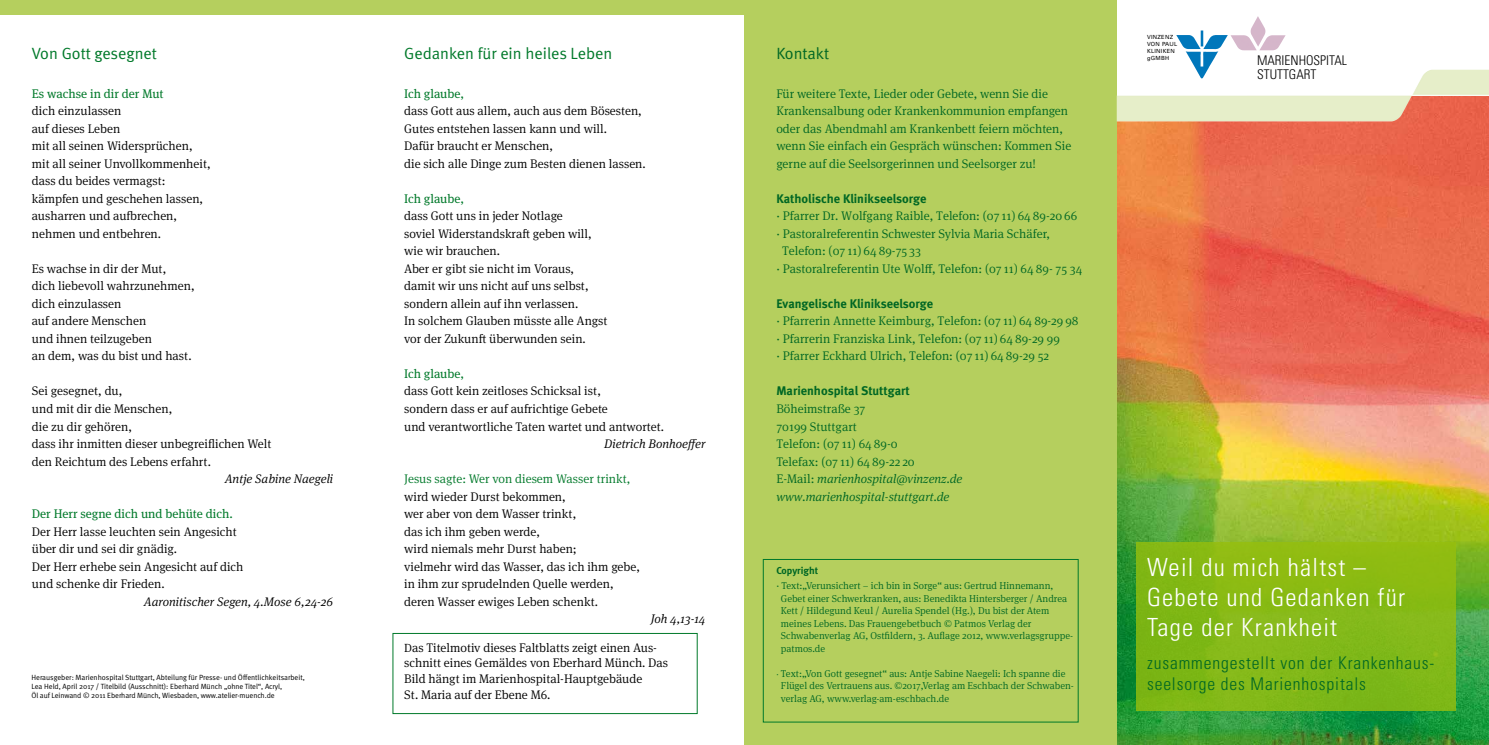
<style>
.page{position:relative;width:1489px;height:745px;background:#fff}
.page>*{position:absolute;margin:0;border:0;box-sizing:border-box;transform-origin:0 0}
.t1{font:300 condensed 25px/30px "Univers";letter-spacing:.05em;color:#fff}
.t2{font:300 condensed 17.5px/21px "Univers";letter-spacing:.05em;color:#006724}
.t3{font:16.25px "Meta Normal";color:#00792a}
.t4{font:16.25px "Meta Normal";color:#006724}
.t5{font:300 condensed 13.38px/13.6px "Univers";color:#000}
.t6{font:300 12.5px/17.5px "Meta Serif OT";color:#000}
.t7{font:300 12.5px/17.5px "Meta Serif OT";color:#006724}
.t8{font:12.5px "Meta Serif OT";color:#00792a}
.t9{font:italic 300 12.5px "Meta Serif OT";color:#000}
.t10{font:700 12.5px "Meta";color:#006724}
.t11{font:300 12.5px "Meta Serif OT";color:#00792a}
.t12{font:300 10px/12.5px "Meta Serif OT";color:#006724}
.t13{font:700 10px "Meta";color:#006724}
.t14{font:7.5px/9px "Meta Normal";letter-spacing:-.005em;color:#000}
.t15{font:5.62px/6.8px "Univers";letter-spacing:.05em;color:#000}
.s1{font-size:11.88px}
.s2{font-style:italic}
.s3{font-family:"Minion Pro";font-weight:400}
</style>
<div class="page">
<img style="left:1116px;top:96px;width:372px;height:648px">
<div style="left:1135px;top:542px;width:320px;height:168px;background:#84ba15"></div>
<div style="left:744px;top:0;width:372px;height:744px;background:#b5cf5e"></div>
<div style="left:0;top:0;width:1116px;height:14px;background:#b5cf5e"></div>
<img style="left:1230px;top:16px;width:55px;height:34px">
<img style="left:1176px;top:30px;width:51px;height:19px">
<div style="left:763px;top:558px;width:315px;height:164px;border:1px solid #00792a"></div>
<div style="left:392px;top:632px;width:305px;height:81px;border:1px solid #00792a"></div>
<img style="left:1414px;top:70px;width:17px;height:22px">
<h3 class="t3" style="left:32px;top:44px;width:126px">Von Gott gesegnet</h3>
<p class="t8" style="left:32px;top:85px;width:133px">Es wachse in dir der Mut</p>
<p class="t6" style="left:32px;top:102px;width:180px">dich einzulassen<br>auf dieses Leben<br>mit all seinen Widersprüchen, mit all seiner Unvollkommenheit, dass du beides vermagst: kämpfen und geschehen lassen, ausharren und aufbrechen, nehmen und entbehren.</p>
<p class="t6" style="left:32px;top:259px;width:164px">Es wachse in dir der Mut,<br>dich liebevoll wahrzunehmen, dich einzulassen<br>auf andere Menschen<br>und ihnen teilzugeben<br>an dem, was du bist und hast.</p>
<p class="t6" style="left:32px;top:382px;width:241px">Sei gesegnet, du,<br>und mit dir die Menschen,<br>die zu dir gehören,<br>dass ihr inmitten dieser unbegreiflichen Welt den Reichtum des Lebens erfahrt.</p>
<p class="t9" style="left:225px;top:470px;width:110px">Antje Sabine Naegeli</p>
<p class="t8" style="left:32px;top:505px;width:202px">Der Herr segne dich und behüte dich.</p>
<p class="t6" style="left:32px;top:522px;width:213px">Der Herr lasse leuchten sein Angesicht über dir und sei dir gnädig.<br>Der Herr erhebe sein Angesicht auf dich und schenke dir Frieden.</p>
<p class="t9" style="left:144px;top:593px;width:191px">Aaronitischer Segen, 4.Mose 6,24-26</p>
<p class="t14" style="left:31px;top:672px;width:275px">Herausgeber: Marienhospital Stuttgart, Abteilung für Presse- und Öffentlichkeitsarbeit,<br>Lea Held, April 2017 / Titelbild (Ausschnitt): Eberhard Münch „ohne Titel“, Acryl,<br>Öl auf Leinwand © 2011 Eberhard Münch, Wiesbaden, www.atelier-muench.de</p>
<h3 class="t3" style="left:404px;top:44px;width:210px">Gedanken für ein heiles Leben</h3>
<p class="t8" style="left:404px;top:85px;width:61px">Ich glaube,</p>
<p class="t6" style="left:404px;top:102px;width:243px">dass Gott aus allem, auch aus dem Bösesten, Gutes entstehen lassen kann und will.<br>Dafür braucht er Menschen,<br>die sich alle Dinge zum Besten dienen lassen.</p>
<p class="t8" style="left:404px;top:190px;width:61px">Ich glaube,</p>
<p class="t6" style="left:404px;top:207px;width:205px">dass Gott uns in jeder Notlage<br>soviel Widerstandskraft geben will, wie wir brauchen.<br>Aber er gibt sie nicht im Voraus, damit wir uns nicht auf uns selbst, sondern allein auf ihn verlassen.<br>In solchem Glauben müsste alle Angst vor der Zukunft überwunden sein.</p>
<p class="t8" style="left:404px;top:365px;width:61px">Ich glaube,</p>
<p class="t6" style="left:404px;top:382px;width:261px">dass Gott kein zeitloses Schicksal ist,<br>sondern dass er auf aufrichtige Gebete<br>und verantwortliche Taten wartet und antwortet.</p>
<p class="t9" style="left:604px;top:435px;width:103px">Dietrich Bonhoeffer</p>
<p class="t11" style="left:404px;top:470px;width:228px">Jesus sagte: Wer von diesem Wasser trinkt,</p>
<p class="t6" style="left:404px;top:487px;width:237px">wird wieder Durst bekommen,<br>wer aber von dem Wasser trinkt,<br>das ich ihm geben werde,<br>wird niemals mehr Durst haben;<br>vielmehr wird das Wasser, das ich ihm gebe, in ihm zur sprudelnden Quelle werden, deren Wasser ewiges Leben schenkt.</p>
<p class="t9" style="left:651px;top:610px;width:56px">Joh 4,13-14</p>
<p class="t6" style="left:404px;top:639px;width:265px;line-height:15.6px"><span class="s1">D</span>as Titelmotiv dieses Faltblatts zeigt einen Aus&shy;schnitt eines Gemäldes von Eberhard Münch. Das Bild hängt im Marienhospital-Hauptgebäude<br>St. Maria auf der Ebene M6.</p>
<h3 class="t4" style="left:776px;top:44px;width:54px">Kontakt</h3>
<p class="t7" style="left:776px;top:84px;width:296px">Für weitere Texte, Lieder oder Gebete, wenn Sie die Krankensalbung oder Krankenkommunion empfangen oder das Abendmahl am Krankenbett feiern möchten, wenn Sie einfach ein Gespräch wünschen: Kommen Sie gerne auf die Seelsorgerinnen und Seelsorger zu!</p>
<p class="t10" style="left:776px;top:191px;width:151px">Katholische Klinikseelsorge</p>
<p class="t7" style="left:776px;top:207px;width:302px">· Pfarrer Dr. Wolfgang Raible, Telefon: (07 11) 64 89-20 66</p>
<p class="t7" style="left:776px;top:224px;width:275px">· Pastoralreferentin Schwester Sylvia Maria Schäfer,</p>
<p class="t7" style="left:782px;top:242px;width:140px">Telefon: (07 11) 64 89-75 33</p>
<p class="t7" style="left:776px;top:259px;width:307px">· Pastoralreferentin Ute Wolff, Telefon: (07 11) 64 89- 75 34</p>
<p class="t10" style="left:776px;top:296px;width:158px">Evangelische Klinikseelsorge</p>
<p class="t7" style="left:776px;top:312px;width:303px">· Pfarrerin Annette Keimburg, Telefon: (07 11) 64 89-29 98 · Pfarrerin Franziska Link, Telefon: (07 11) 64 89-29 99<br>· Pfarrer Eckhard Ulrich, Telefon: (07 11) 64 89-29 52</p>
<p class="t10" style="left:776px;top:383px;width:135px">Marienhospital Stuttgart</p>
<p class="t7" style="left:776px;top:399px;width:188px">Böheimstraße 37<br>70199 Stuttgart<br>Telefon: (07 11) 64 89-0<br>Telefax: (07 11) 64 89-22 20<br>E-Mail: <span class="s2">marienhospital@vinzenz.de www.marienhospital-stuttgart.de</span></p>
<p class="t13" style="left:776px;top:564px;width:43px">Copyright</p>
<p class="t12" style="left:780px;top:579px;width:294px;text-indent:-4px">· Text:„Verunsichert – ich bin in Sorge“ aus: Gertrud Hinnemann, Gebet einer Schwerkranken, aus: Benedikta Hintersberger / Andrea Kett / Hildegund Keul / Aurelia Spendel (Hg.), Du bist der Atem meines Lebens. Das Frauengebetbuch © Patmos Verlag der Schwabenverlag AG, Ostfildern, 3. Auflage 2012, www.verlagsgruppe&shy;patmos.de</p>
<p class="t12" style="left:781px;top:666px;width:294px;text-indent:-5px"><span class="s3">·</span> Text:„Von Gott gesegnet“ aus: Antje Sabine Naegeli: Ich spanne die<br>Flügel des Vertrauens aus. ©2017,Verlag am Eschbach der Schwaben&shy;verlag AG, www.verlag-am-eschbach.de</p>
<p class="t15" style="left:1146px;top:34px;width:32px">VINZENZ<br>VON PAUL<br>KLINIKEN gGMBH</p>
<p class="t5" style="left:1256px;top:53px;width:91px">MARIENHOSPITAL<br>STUTTGART</p>
<h1 class="t1" style="left:1146px;top:551px;width:259px">Weil du mich hältst –<br>Gebete und Gedanken für<br>Tage der Krankheit</h1>
<h2 class="t2" style="left:1146px;top:651px;width:289px">zusammengestellt von der Krankenhaus&shy;seelsorge des Marienhospitals</h2>
</div>
